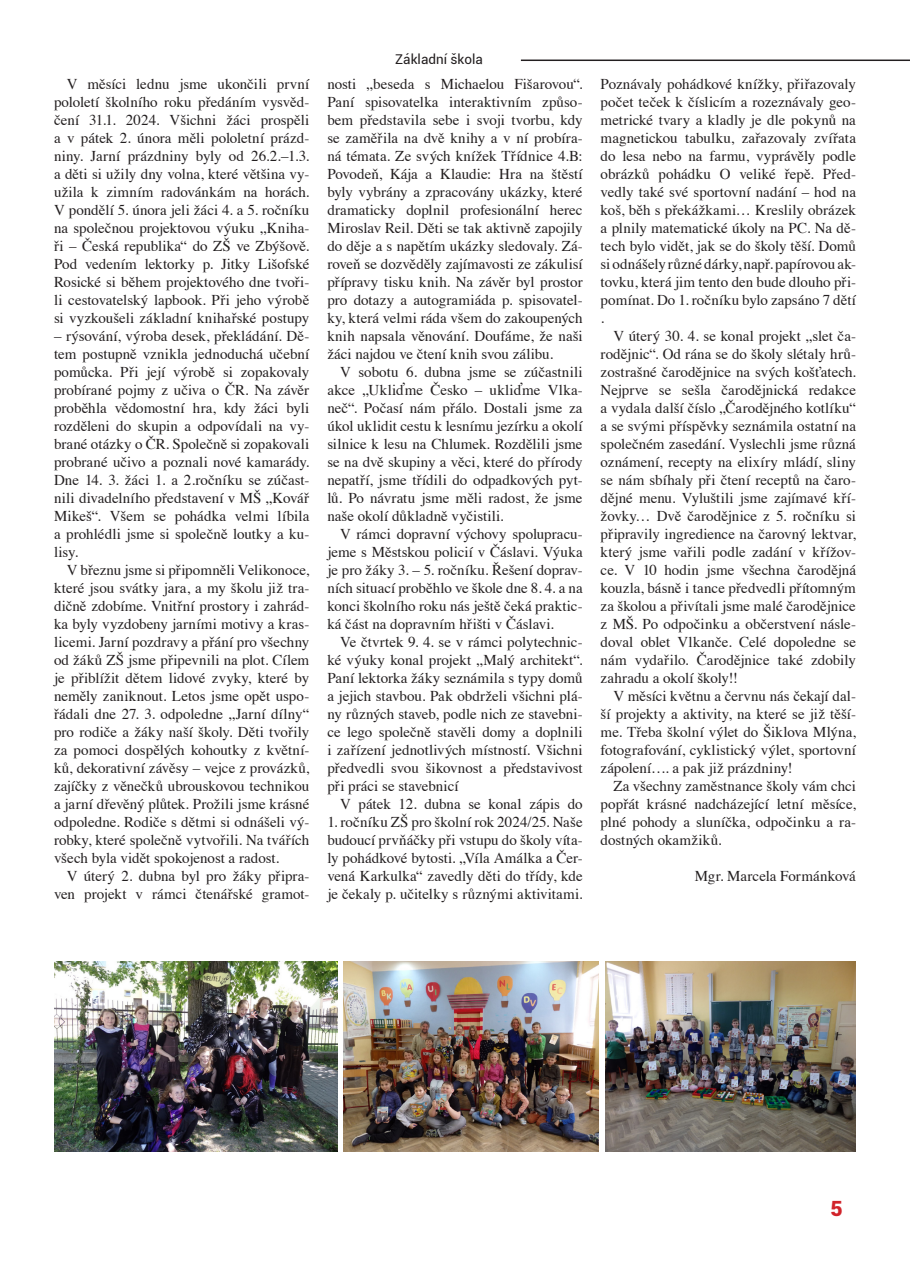
<style>
.page{position:relative;width:910px;height:1280px;background:#fff}
.page>*{position:absolute;margin:0;border:0;box-sizing:border-box;transform-origin:0 0}
.t1{font:900 21px "Roboto";color:#d1232a}
.t2{font:15px/18px "Times";color:#231f20;text-align:justify}
.t3{font:13.5px "Roboto";color:#231f20}
</style>
<div class="page">
<hr style="left:521px;top:60px;width:389px;height:1px;background:#231f20">
<img style="left:54px;top:961px;width:283px;height:190px">
<img style="left:343px;top:961px;width:255px;height:190px">
<img style="left:605px;top:961px;width:251px;height:190px">
<p class="t2" style="left:54px;top:73px;width:257px;text-indent:13px">V měsíci lednu jsme ukončili první pololetí školního roku předáním vysvěd&shy;čení 31.1. 2024. Všichni žáci prospěli a v pátek 2. února měli pololetní prázd&shy;niny. Jarní prázdniny byly od 26.2.–1.3. a děti si užily dny volna, které většina vy&shy;užila k zimním radovánkám na horách.<br>V pondělí 5. února jeli žáci 4. a 5. ročníku na společnou projektovou výuku „Kniha&shy;ři – Česká republika“ do ZŠ ve Zbýšově.<br>Pod vedením lektorky p. Jitky Lišofské Rosické si během projektového dne tvoři&shy;li cestovatelský lapbook. Při jeho výrobě si vyzkoušeli základní knihařské postupy</p>
<p class="t2" style="left:54px;top:325px;width:257px">– rýsování, výroba desek, překládání. Dě&shy;tem postupně vznikla jednoduchá učební pomůcka. Při její výrobě si zopakovaly probírané pojmy z učiva o ČR. Na závěr proběhla vědomostní hra, kdy žáci byli rozděleni do skupin a odpovídali na vy&shy;brané otázky o ČR. Společně si zopakovali probrané učivo a poznali nové kamarády.<br>Dne 14. 3. žáci 1. a 2.ročníku se zúčast&shy;nili divadelního představení v MŠ „Kovář Mikeš“. Všem se pohádka velmi líbila a prohlédli jsme si společně loutky a ku&shy;lisy.</p>
<p class="t2" style="left:54px;top:559px;width:257px;text-indent:13px">V březnu jsme si připomněli Velikonoce, které jsou svátky jara, a my školu již tra&shy;dičně zdobíme. Vnitřní prostory i zahrád&shy;ka byly vyzdobeny jarními motivy a kras&shy;licemi. Jarní pozdravy a přání pro všechny od žáků ZŠ jsme připevnili na plot. Cílem je přiblížit dětem lidové zvyky, které by neměly zaniknout. Letos jsme opět uspo&shy;řádali dne 27. 3. odpoledne „Jarní dílny“ pro rodiče a žáky naší školy. Děti tvořily za pomoci dospělých kohoutky z květní&shy;ků, dekorativní závěsy – vejce z provázků, zajíčky z věnečků ubrouskovou technikou a jarní dřevěný plůtek. Prožili jsme krásné odpoledne. Rodiče s dětmi si odnášeli vý&shy;robky, které společně vytvořili. Na tvářích všech byla vidět spokojenost a radost.</p>
<p class="t2" style="left:54px;top:865px;width:257px;text-align:right">V úterý 2. dubna byl pro žáky připra&shy;ven projekt v rámci čtenářské gramot-</p>
<p class="t3" style="left:395px;top:50px;width:89px">Základní škola</p>
<p class="t2" style="left:327px;top:73px;width:257px">nosti „beseda s Michaelou Fišarovou“.<br>Paní spisovatelka interaktivním způso&shy;bem představila sebe i svoji tvorbu, kdy se zaměřila na dvě knihy a v ní probíra&shy;ná témata. Ze svých knížek Třídnice 4.B:<br>Povodeň, Kája a Klaudie: Hra na štěstí byly vybrány a zpracovány ukázky, které dramaticky doplnil profesionální herec Miroslav Reil. Děti se tak aktivně zapojily do děje a s napětím ukázky sledovaly. Zá&shy;roveň se dozvěděly zajímavosti ze zákulisí přípravy tisku knih. Na závěr byl prostor pro dotazy a autogramiáda p. spisovatel&shy;ky, která velmi ráda všem do zakoupených knih napsala věnování. Doufáme, že naši žáci najdou ve čtení knih svou zálibu.</p>
<p class="t2" style="left:327px;top:361px;width:257px;text-indent:13px">V sobotu 6. dubna jsme se zúčastnili akce „Ukliďme Česko – ukliďme Vlka&shy;neč“. Počasí nám přálo. Dostali jsme za úkol uklidit cestu k lesnímu jezírku a okolí silnice k lesu na Chlumek. Rozdělili jsme se na dvě skupiny a věci, které do přírody nepatří, jsme třídili do odpadkových pyt&shy;lů. Po návratu jsme měli radost, že jsme naše okolí důkladně vyčistili.</p>
<p class="t2" style="left:327px;top:523px;width:257px;text-indent:13px">V rámci dopravní výchovy spolupracu&shy;jeme s Městskou policií v Čáslavi. Výuka je pro žáky 3. – 5. ročníku. Řešení doprav&shy;ních situací proběhlo ve škole dne 8. 4. a na konci školního roku nás ještě čeká praktic&shy;ká část na dopravním hřišti v Čáslavi.</p>
<p class="t2" style="left:327px;top:631px;width:257px;text-indent:13px">Ve čtvrtek 9. 4. se v rámci polytechnic&shy;ké výuky konal projekt „Malý architekt“.<br>Paní lektorka žáky seznámila s typy domů a jejich stavbou. Pak obdrželi všichni plá&shy;ny různých staveb, podle nich ze stavebni&shy;ce lego společně stavěli domy a doplnili i zařízení jednotlivých místností. Všichni předvedli svou šikovnost a představivost při práci se stavebnicí</p>
<p class="t2" style="left:340px;top:793px;width:244px">V pátek 12. dubna se konal zápis do</p>
<p class="t2" style="left:327px;top:811px;width:257px">1. ročníku ZŠ pro školní rok 2024/25. Naše budoucí prvňáčky při vstupu do školy víta&shy;ly pohádkové bytosti. „Víla Amálka a Čer&shy;vená Karkulka“ zavedly děti do třídy, kde je čekaly p. učitelky s různými aktivitami.</p>
<p class="t2" style="left:601px;top:73px;width:257px">Poznávaly pohádkové knížky, přiřazovaly počet teček k číslicím a rozeznávaly geo&shy;metrické tvary a kladly je dle pokynů na magnetickou tabulku, zařazovaly zvířata do lesa nebo na farmu, vyprávěly podle obrázků pohádku O veliké řepě. Před&shy;vedly také své sportovní nadání – hod na koš, běh s překážkami… Kreslily obrázek a plnily matematické úkoly na PC. Na dě&shy;tech bylo vidět, jak se do školy těší. Domů si odnášely různé dárky, např. papírovou ak&shy;tovku, která jim tento den bude dlouho při&shy;pomínat. Do 1. ročníku bylo zapsáno 7 dětí .</p>
<p class="t2" style="left:601px;top:325px;width:257px;text-indent:13px">V úterý 30. 4. se konal projekt „slet ča&shy;rodějnic“. Od rána se do školy slétaly hrů&shy;zostrašné čarodějnice na svých košťatech.<br>Nejprve se sešla čarodějnická redakce a vydala další číslo „Čarodějného kotlíku“ a se svými příspěvky seznámila ostatní na společném zasedání. Vyslechli jsme různá oznámení, recepty na elixíry mládí, sliny se nám sbíhaly při čtení receptů na čaro&shy;dějné menu. Vyluštili jsme zajímavé kří&shy;žovky… Dvě čarodějnice z 5. ročníku si připravily ingredience na čarovný lektvar, který jsme vařili podle zadání v křížov&shy;ce. V 10 hodin jsme všechna čarodějná kouzla, básně i tance předvedli přítomným za školou a přivítali jsme malé čarodějnice z MŠ. Po odpočinku a občerstvení násle&shy;doval oblet Vlkanče. Celé dopoledne se nám vydařilo. Čarodějnice také zdobily zahradu a okolí školy!!</p>
<p class="t2" style="left:601px;top:685px;width:257px;text-indent:13px">V měsíci květnu a červnu nás čekají dal&shy;ší projekty a aktivity, na které se již těší&shy;me. Třeba školní výlet do Šiklova Mlýna, fotografování, cyklistický výlet, sportovní zápolení…. a pak již prázdniny!</p>
<p class="t2" style="left:601px;top:775px;width:257px;text-indent:13px">Za všechny zaměstnance školy vám chci popřát krásné nadcházející letní měsíce, plné pohody a sluníčka, odpočinku a ra&shy;dostných okamžiků.</p>
<p class="t2" style="left:695px;top:865px;width:163px">Mgr. Marcela Formánková</p>
<p class="t1" style="left:830px;top:1194px;width:14px">5</p>
</div>
